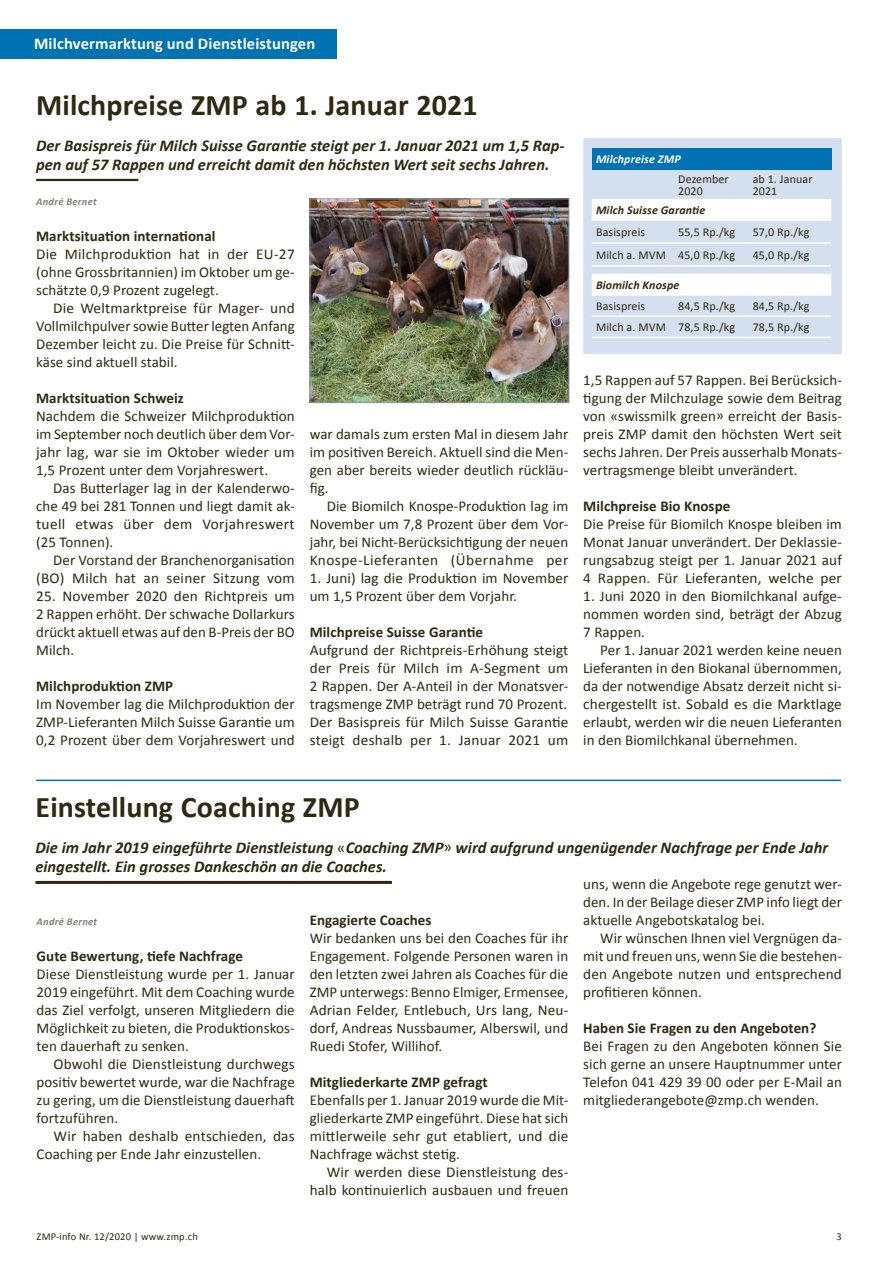
<style>
.page{position:relative;width:893px;height:1263px;background:#fff}
.page>*{position:absolute;margin:0;border:0;box-sizing:border-box;transform-origin:0 0}
.t1{font:700 30px "Calibri";letter-spacing:.005em;color:#2f2912}
.t2{font:italic 700 16.5px/19.5px "Calibri";color:#2f2912}
.t3{font:700 16.5px "Calibri";letter-spacing:.01em;color:#fff}
.t4{font:15px/18px "Calibri";letter-spacing:.005em;color:#2f2912;text-align:justify}
.t5{font:700 15px "Calibri";letter-spacing:.005em;color:#2f2912}
.t6{font:12px/12px "Calibri";letter-spacing:.01em;color:#2f2912}
.t7{font:italic 700 12px "Calibri";letter-spacing:.01em;color:#2f2912}
.t8{font:italic 700 12px "Calibri";letter-spacing:.01em;color:#fff}
.t9{font:10.5px "Calibri";letter-spacing:.015em;color:#2f2912}
.t10{font:italic 700 10.5px "Calibri";letter-spacing:.025em;color:#81807a}
.s1{font-weight:400;font-style:normal}
</style>
<div class="page">
<div style="left:0;top:29px;width:337px;height:29px;background:#0071b1"></div>
<hr style="left:36px;top:179px;width:102px;height:2px;background:#2f2912">
<hr style="left:36px;top:780px;width:805px;height:1px;background:#0071b1">
<hr style="left:35px;top:881px;width:357px;height:3px;background:#2f2912">
<div style="left:583px;top:138px;width:259px;height:216px;background:#d4dff0"></div>
<div style="left:592px;top:148px;width:239px;height:21px;background:#0071b1"></div>
<svg style="left:592px;top:199px;width:239px;height:95px"></svg>
<hr style="left:748px;top:294px;width:83px;height:2px;background:#fff">
<hr style="left:748px;top:315px;width:83px;height:2px;background:#fff">
<hr style="left:748px;top:337px;width:83px;height:1px;background:#fff">
<hr style="left:748px;top:219px;width:83px;height:2px;background:#fff">
<hr style="left:748px;top:242px;width:83px;height:2px;background:#fff">
<hr style="left:592px;top:265px;width:82px;height:2px;background:#fff">
<hr style="left:674px;top:265px;width:74px;height:2px;background:#fff">
<hr style="left:748px;top:265px;width:83px;height:2px;background:#fff">
<hr style="left:592px;top:219px;width:82px;height:2px;background:#fff">
<hr style="left:674px;top:219px;width:74px;height:2px;background:#fff">
<hr style="left:592px;top:242px;width:82px;height:2px;background:#fff">
<hr style="left:674px;top:242px;width:74px;height:2px;background:#fff">
<hr style="left:592px;top:294px;width:82px;height:2px;background:#fff">
<hr style="left:674px;top:294px;width:74px;height:2px;background:#fff">
<hr style="left:592px;top:315px;width:82px;height:2px;background:#fff">
<hr style="left:674px;top:315px;width:74px;height:2px;background:#fff">
<hr style="left:592px;top:337px;width:82px;height:1px;background:#fff">
<hr style="left:674px;top:337px;width:74px;height:1px;background:#fff">
<img style="left:312px;top:201px;width:255px;height:200px">
<div style="left:310px;top:199px;width:259px;height:204px;border:1px solid #8a9ba9"></div>
<p class="t3" style="left:34px;top:32px;width:283px">Milchvermarktung und Dienstleistungen</p>
<h1 class="t1" style="left:36px;top:84px;width:443px">Milchpreise ZMP ab 1. Januar 2021</h1>
<p class="t2" style="left:36px;top:135px;width:530px">Der Basispreis für Milch Suisse Garantie steigt per 1. Januar 2021 um 1,5 Rap&shy;pen auf 57 Rappen und erreicht damit den höchsten Wert seit sechs Jahren.</p>
<p class="t10" style="left:36px;top:194px;width:62px">André Bernet</p>
<p class="t5" style="left:36px;top:225px;width:181px">Marktsituation international</p>
<p class="t4" style="left:36px;top:244px;width:260px">Die Milchproduktion hat in der EU-27 (ohne Grossbritannien) im Oktober um ge&shy;schätzte 0,9 Prozent zugelegt.</p>
<p class="t4" style="left:36px;top:298px;width:260px;text-indent:17px">Die Weltmarktpreise für Mager- und Vollmilchpulver sowie Butter legten Anfang Dezember leicht zu. Die Preise für Schnitt&shy;käse sind aktuell stabil.</p>
<p class="t5" style="left:36px;top:387px;width:149px">Marktsituation Schweiz</p>
<p class="t4" style="left:36px;top:406px;width:260px">Nachdem die Schweizer Milchproduktion im September noch deutlich über dem Vor&shy;jahr lag, war sie im Oktober wieder um 1,5 Prozent unter dem Vorjahreswert.</p>
<p class="t4" style="left:36px;top:478px;width:260px;text-indent:17px">Das Butterlager lag in der Kalenderwo&shy;che 49 bei 281 Tonnen und liegt damit ak&shy;tuell etwas über dem Vorjahreswert (25 Tonnen).</p>
<p class="t4" style="left:36px;top:550px;width:260px;text-align:right">Der Vorstand der Branchenorganisation (BO) Milch hat an seiner Sitzung vom</p>
<p class="t4" style="left:36px;top:586px;width:260px">25. November 2020 den Richtpreis um 2 Rappen erhöht. Der schwache Dollarkurs drückt aktuell etwas auf den B-Preis der BO Milch.</p>
<p class="t5" style="left:36px;top:675px;width:139px">Milchproduktion ZMP</p>
<p class="t4" style="left:36px;top:694px;width:260px">Im November lag die Milchproduktion der ZMP-Lieferanten Milch Suisse Garantie um 0,2 Prozent über dem Vorjahreswert und</p>
<p class="t4" style="left:310px;top:424px;width:260px">war damals zum ersten Mal in diesem Jahr im positiven Bereich. Aktuell sind die Men&shy;gen aber bereits wieder deutlich rückläu&shy;fig.</p>
<p class="t4" style="left:310px;top:496px;width:260px;text-indent:17px">Die Biomilch Knospe-Produktion lag im November um 7,8 Prozent über dem Vor&shy;jahr, bei Nicht-Berücksichtigung der neuen Knospe-Lieferanten (Übernahme per</p>
<p class="t4" style="left:310px;top:568px;width:260px">1. Juni) lag die Produktion im November um 1,5 Prozent über dem Vorjahr.</p>
<p class="t5" style="left:310px;top:621px;width:175px">Milchpreise Suisse Garantie</p>
<p class="t4" style="left:310px;top:640px;width:260px">Aufgrund der Richtpreis-Erhöhung steigt der Preis für Milch im A-Segment um 2 Rappen. Der A-Anteil in der Monatsver&shy;tragsmenge ZMP beträgt rund 70 Prozent.<br>Der Basispreis für Milch Suisse Garantie steigt deshalb per 1. Januar 2021 um</p>
<p class="t8" style="left:596px;top:151px;width:86px">Milchpreise ZMP</p>
<p class="t6" style="left:678px;top:172px;width:52px">Dezember<br>2020</p>
<p class="t6" style="left:753px;top:172px;width:62px">ab 1. Januar<br>2021</p>
<p class="t7" style="left:596px;top:202px;width:111px">Milch Suisse Garantie</p>
<p class="t6" style="left:596px;top:226px;width:51px">Basispreis</p>
<p class="t6" style="left:678px;top:226px;width:58px">55,5 Rp./kg</p>
<p class="t6" style="left:753px;top:226px;width:58px">57,0 Rp./kg</p>
<p class="t6" style="left:596px;top:249px;width:140px">Milch a. MVM 45,0 Rp./kg</p>
<p class="t6" style="left:753px;top:249px;width:58px">45,0 Rp./kg</p>
<p class="t7" style="left:596px;top:276px;width:85px">Biomilch Knospe</p>
<p class="t6" style="left:596px;top:300px;width:51px">Basispreis</p>
<p class="t6" style="left:678px;top:300px;width:58px">84,5 Rp./kg</p>
<p class="t6" style="left:753px;top:300px;width:58px">84,5 Rp./kg</p>
<p class="t6" style="left:596px;top:321px;width:140px">Milch a. MVM 78,5 Rp./kg</p>
<p class="t6" style="left:753px;top:321px;width:58px">78,5 Rp./kg</p>
<p class="t4" style="left:583px;top:370px;width:260px">1,5 Rappen auf 57 Rappen. Bei Berücksich&shy;tigung der Milchzulage sowie dem Beitrag von «swissmilk green» erreicht der Basis&shy;preis ZMP damit den höchsten Wert seit sechs Jahren. Der Preis ausserhalb Monats&shy;vertragsmenge bleibt unverändert.</p>
<p class="t5" style="left:583px;top:495px;width:149px">Milchpreise Bio Knospe</p>
<p class="t4" style="left:583px;top:514px;width:260px">Die Preise für Biomilch Knospe bleiben im Monat Januar unverändert. Der Deklassie&shy;rungsabzug steigt per 1. Januar 2021 auf 4 Rappen. Für Lieferanten, welche per</p>
<p class="t4" style="left:583px;top:586px;width:260px">1. Juni 2020 in den Biomilchkanal aufge&shy;nommen worden sind, beträgt der Abzug 7 Rappen.</p>
<p class="t4" style="left:583px;top:640px;width:260px;text-indent:17px">Per 1. Januar 2021 werden keine neuen Lieferanten in den Biokanal übernommen, da der notwendige Absatz derzeit nicht si&shy;chergestellt ist. Sobald es die Marktlage erlaubt, werden wir die neuen Lieferanten in den Biomilchkanal übernehmen.</p>
<h1 class="t1" style="left:36px;top:786px;width:326px">Einstellung Coaching ZMP</h1>
<p class="t2" style="left:35px;top:837px;width:794px">Die im Jahr 2019 eingeführte Dienstleistung <span class="s1">«</span>Coaching ZMP<span class="s1">»</span> wird aufgrund ungenügender Nachfrage per Ende Jahr eingestellt. Ein grosses Dankeschön an die Coaches.</p>
<p class="t10" style="left:37px;top:914px;width:62px">André Bernet</p>
<p class="t5" style="left:37px;top:945px;width:208px">Gute Bewertung, tiefe Nachfrage</p>
<p class="t4" style="left:37px;top:964px;width:260px">Diese Dienstleistung wurde per 1. Januar 2019 eingeführt. Mit dem Coaching wurde das Ziel verfolgt, unseren Mitgliedern die Möglichkeit zu bieten, die Produktionskos&shy;ten dauerhaft zu senken.</p>
<p class="t4" style="left:37px;top:1054px;width:260px;text-indent:17px">Obwohl die Dienstleistung durchwegs positiv bewertet wurde, war die Nachfrage zu gering, um die Dienstleistung dauerhaft fortzuführen.</p>
<p class="t4" style="left:37px;top:1126px;width:260px;text-indent:17px">Wir haben deshalb entschieden, das<br>Coaching per Ende Jahr einzustellen.</p>
<p class="t9" style="left:37px;top:1229px;width:163px">ZMP-info Nr. 12/2020 | www.zmp.ch</p>
<p class="t5" style="left:310px;top:909px;width:123px">Engagierte Coaches</p>
<p class="t4" style="left:310px;top:928px;width:260px">Wir bedanken uns bei den Coaches für ihr Engagement. Folgende Personen waren in den letzten zwei Jahren als Coaches für die ZMP unterwegs: Benno Elmiger, Ermensee, Adrian Felder, Entlebuch, Urs lang, Neu&shy;dorf, Andreas Nussbaumer, Alberswil, und Ruedi Stofer, Willihof.</p>
<p class="t5" style="left:310px;top:1071px;width:180px">Mitgliederkarte ZMP gefragt</p>
<p class="t4" style="left:310px;top:1090px;width:260px">Ebenfalls per 1. Januar 2019 wurde die Mit&shy;gliederkarte ZMP eingeführt. Diese hat sich mittlerweile sehr gut etabliert, und die Nachfrage wächst stetig.</p>
<p class="t4" style="left:310px;top:1162px;width:260px;text-align:right">Wir werden diese Dienstleistung des&shy;halb kontinuierlich ausbauen und freuen</p>
<p class="t4" style="left:583px;top:874px;width:260px">uns, wenn die Angebote rege genutzt wer&shy;den. In der Beilage dieser ZMP info liegt der aktuelle Angebotskatalog bei.</p>
<p class="t4" style="left:583px;top:928px;width:260px;text-indent:17px">Wir wünschen Ihnen viel Vergnügen da&shy;mit und freuen uns, wenn Sie die bestehen&shy;den Angebote nutzen und entsprechend profitieren können.</p>
<p class="t5" style="left:583px;top:1017px;width:235px">Haben Sie Fragen zu den Angeboten?</p>
<p class="t4" style="left:583px;top:1036px;width:260px">Bei Fragen zu den Angeboten können Sie sich gerne an unsere Hauptnummer unter Telefon 041 429 39 00 oder per E-Mail an mitgliederangebote@zmp.ch wenden.</p>
<p class="t9" style="left:837px;top:1229px;width:7px">3</p>
</div>
